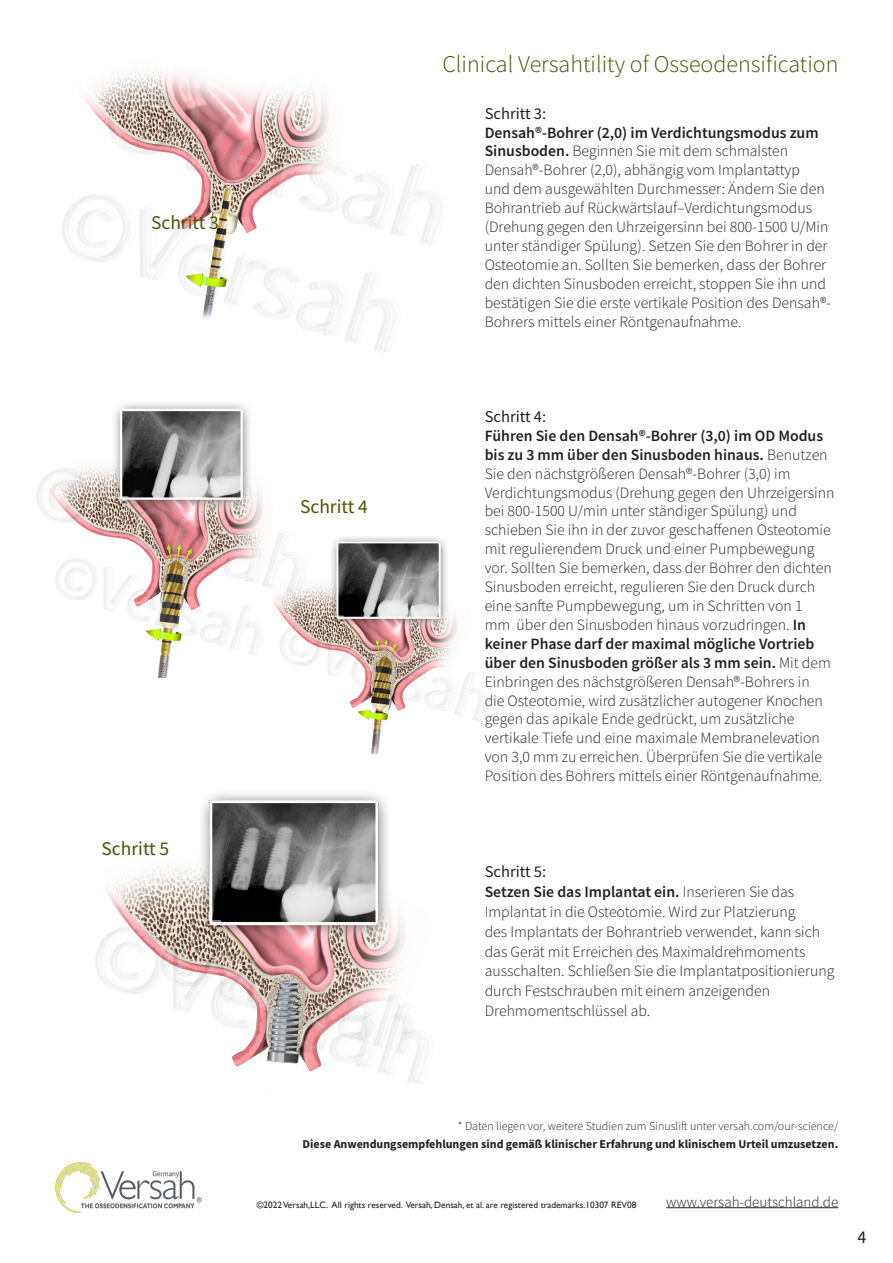
<style>
.page{position:relative;width:893px;height:1263px;background:#fff}
.page>*{position:absolute;margin:0;border:0;box-sizing:border-box;transform-origin:0 0}
.t1{font:300 24px "Source Sans Pro";color:#4f5000}
.t2{font:19.5px "Source Sans Pro";color:#4f5000}
.t3{font:18px "Source Sans Pro";color:#231f20}
.t4{font:16.5px "Source Sans Pro";color:#231f20}
.t5{font:300 15.75px/18.9px "Source Sans Pro";color:#231f20}
.t6{font:300 15px "Source Sans Pro";color:#231f20}
.t7{font:700 12px "Source Sans Pro";color:#231f20}
.t8{font:300 12px "Source Sans Pro";color:#231f20}
.t9{font:9.3px "Gill Sans";color:#231f20}
.s1{font-weight:600}
</style>
<div class="page">
<img style="left:346px;top:537px;width:101px;height:217px">
<img style="left:114px;top:403px;width:136px;height:18px">
<img style="left:201px;top:793px;width:187px;height:74px">
<hr style="left:666px;top:1207px;width:172px;height:1px;background:#231f20">
<img style="left:55px;top:1162px;width:147px;height:51px">
<img style="left:84px;top:70px;width:244px;height:65px">
<img style="left:62px;top:135px;width:374px;height:216px">
<img style="left:36px;top:421px;width:310px;height:167px">
<img style="left:294px;top:588px;width:188px;height:164px">
<img style="left:36px;top:522px;width:258px;height:156px">
<img style="left:95px;top:867px;width:293px;height:125px">
<img style="left:128px;top:892px;width:295px;height:191px">
<p class="t2" style="left:151px;top:210px;width:69px">Schritt 3</p>
<p class="t2" style="left:102px;top:836px;width:69px">Schritt 5</p>
<p class="t2" style="left:300px;top:494px;width:69px">Schritt 4</p>
<p class="t1" style="left:442px;top:50px;width:398px">Clinical Versahtility of Osseodensification</p>
<p class="t4" style="left:485px;top:103px;width:63px">Schritt 3:</p>
<p class="t5" style="left:485px;top:123px;width:348px"><span class="s1">Densah®-Bohrer (2,0) im Verdichtungsmodus zum Sinusboden.</span> Beginnen Sie mit dem schmalsten Densah®-Bohrer (2,0), abhängig vom Implantattyp<br>und dem ausgewählten Durchmesser: Ändern Sie den Bohrantrieb auf Rückwärtslauf–Verdichtungsmodus (Drehung gegen den Uhrzeigersinn bei 800-1500 U/Min unter ständiger Spülung). Setzen Sie den Bohrer in der Osteotomie an. Sollten Sie bemerken, dass der Bohrer den dichten Sinusboden erreicht, stoppen Sie ihn und bestätigen Sie die erste vertikale Position des Densah®- Bohrers mittels einer Röntgenaufnahme.</p>
<p class="t4" style="left:485px;top:406px;width:63px">Schritt 4:</p>
<p class="t5" style="left:485px;top:426px;width:351px"><span class="s1">Führen Sie den Densah®-Bohrer (3,0) im OD Modus bis zu 3 mm über den Sinusboden hinaus.</span> Benutzen Sie den nächstgrößeren Densah®-Bohrer (3,0) im Verdichtungsmodus (Drehung gegen den Uhrzeigersinn bei 800-1500 U/min unter ständiger Spülung) und schieben Sie ihn in der zuvor geschaffenen Osteotomie mit regulierendem Druck und einer Pumpbewegung vor. Sollten Sie bemerken, dass der Bohrer den dichten Sinusboden erreicht, regulieren Sie den Druck durch eine sanfte Pumpbewegung, um in Schritten von 1<br>mm über den Sinusboden hinaus vorzudringen. <span class="s1">In keiner Phase darf der maximal mögliche Vortrieb über den Sinusboden größer als 3 mm sein.</span> Mit dem Einbringen des nächstgrößeren Densah®-Bohrers in<br>die Osteotomie, wird zusätzlicher autogener Knochen gegen das apikale Ende gedrückt, um zusätzliche vertikale Tiefe und eine maximale Membranelevation von 3,0 mm zu erreichen. Überprüfen Sie die vertikale Position des Bohrers mittels einer Röntgenaufnahme.</p>
<p class="t4" style="left:485px;top:861px;width:63px">Schritt 5:</p>
<p class="t5" style="left:485px;top:882px;width:351px;line-height:19.8px"><span class="s1">Setzen Sie das Implantat ein.</span> Inserieren Sie das Implantat in die Osteotomie. Wird zur Platzierung<br>des Implantats der Bohrantrieb verwendet, kann sich das Gerät mit Erreichen des Maximaldrehmoments ausschalten. Schließen Sie die Implantatpositionierung durch Festschrauben mit einem anzeigenden Drehmomentschlüssel ab.</p>
<p class="t8" style="left:458px;top:1119px;width:382px">* Daten liegen vor, weitere Studien zum Sinuslift unter versah.com/our-science/</p>
<p class="t7" style="left:303px;top:1136px;width:537px">Diese Anwendungsempfehlungen sind gemäß klinischer Erfahrung und klinischem Urteil umzusetzen.</p>
<p class="t9" style="left:257px;top:1199px;width:381px">©2022 Versah,LLC. All rights reserved. Versah, Densah, et al. are registered trademarks.10307 REV08</p>
<p class="t6" style="left:666px;top:1192px;width:174px">www.versah-deutschland.de</p>
<p class="t3" style="left:857px;top:1225px;width:10px">4</p>
</div>
